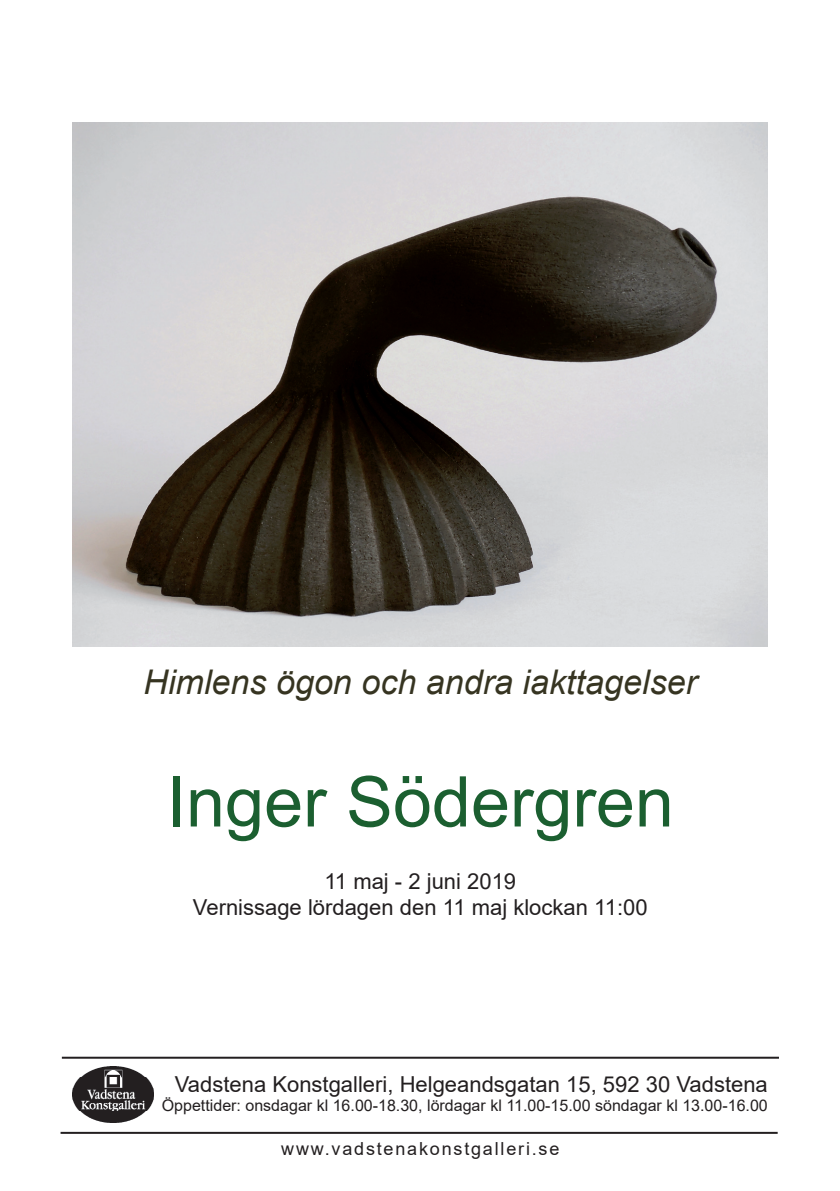
<style>
.page{position:relative;width:840px;height:1191px;background:#fff}
.page>*{position:absolute;margin:0;border:0;box-sizing:border-box;transform-origin:0 0}
.t1{font:70px "Arial";color:#1b5f30}
.t2{font:italic 34px "Arial";color:#363421}
.t3{font:22px/26.4px "Arial";color:#231f20;text-align:center}
.t4{font:18px "Arial";letter-spacing:.1em;color:#231f20}
.t5{font:16px "Arial";color:#231f20}
</style>
<div class="page">
<hr style="left:62px;top:1056px;width:716px;height:2px;background:#231f20">
<hr style="left:60px;top:1131px;width:717px;height:2px;background:#231f20">
<img style="left:72px;top:1066px;width:81px;height:57px">
<img style="left:72px;top:122px;width:695px;height:524px">
<h2 class="t2" style="left:143px;top:660px;width:554px">Himlens ögon och andra iakttagelser</h2>
<h1 class="t1" style="left:166px;top:753px;width:508px">Inger Södergren</h1>
<p class="t3" style="left:193px;top:868px;width:456px">11 maj - 2 juni 2019<br>Vernissage lördagen den 11 maj klockan 11:00</p>
<p class="t3" style="left:175px;top:1071px;width:594px">Vadstena Konstgalleri, Helgeandsgatan 15, 592 30 Vadstena</p>
<p class="t5" style="left:162px;top:1094px;width:607px">Öppettider: onsdagar kl 16.00-18.30, lördagar kl 11.00-15.00 söndagar kl 13.00-16.00</p>
<p class="t4" style="left:281px;top:1135px;width:279px">www.vadstenakonstgalleri.se</p>
</div>
